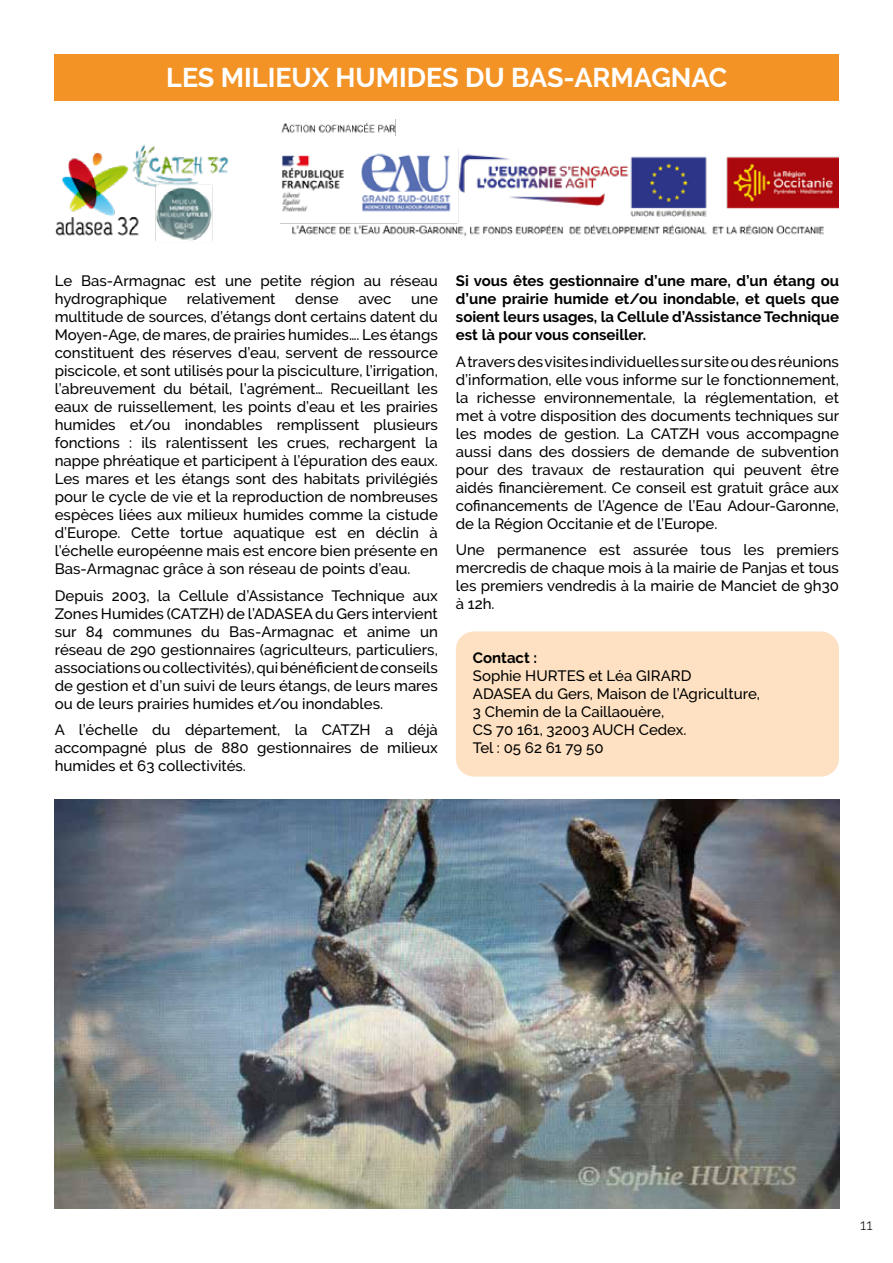
<style>
.page{position:relative;width:893px;height:1263px;background:#fff}
.page>*{position:absolute;margin:0;border:0;box-sizing:border-box;transform-origin:0 0}
.t1{font:700 27px "Raleway";color:#fff}
.t2{font:500 15px/18px "Raleway";color:#000;text-align:justify}
.t3{font:700 15px/18px "Raleway";color:#000;text-align:justify}
.t4{font:300 15px "Raleway";color:#000}
</style>
<div class="page">
<img style="left:55px;top:799px;width:785px;height:410px">
<div style="left:55px;top:54px;width:784px;height:47px;background:#f39325"></div>
<img style="left:280px;top:148px;width:559px;height:88px">
<img style="left:281px;top:119px;width:115px;height:16px">
<img style="left:55px;top:144px;width:174px;height:97px">
<div style="left:456px;top:631px;width:383px;height:145px;background:#fde1c2;border-radius:18px"></div>
<h1 class="t1" style="left:166px;top:62px;width:563px">LES MILIEUX HUMIDES DU BAS-ARMAGNAC</h1>
<p class="t2" style="left:55px;top:272px;width:385px">Le Bas-Armagnac est une petite région au réseau hydrographique</p>
<p class="t2" style="left:187px;top:290px;width:90px">relativement</p>
<p class="t2" style="left:295px;top:290px;width:45px">dense</p>
<p class="t2" style="left:358px;top:290px;width:35px">avec</p>
<p class="t2" style="left:55px;top:290px;width:385px;text-indent:356px">une multitude de sources, d’étangs dont certains datent du Moyen-Age, de mares, de prairies humides…. Les étangs constituent des réserves d’eau, servent de ressource piscicole, et sont utilisés pour la pisciculture, l’irrigation, l’abreuvement du bétail, l’agrément… Recueillant les eaux de ruissellement, les points d’eau et les prairies humides et/ou inondables remplissent plusieurs fonctions : ils ralentissent les crues, rechargent la nappe phréatique et participent à l’épuration des eaux.<br>Les mares et les étangs sont des habitats privilégiés pour le cycle de vie et la reproduction de nombreuses espèces liées aux milieux humides comme la cistude d’Europe. Cette tortue aquatique est en déclin à l’échelle européenne mais est encore bien présente en Bas-Armagnac grâce à son réseau de points d’eau.</p>
<p class="t2" style="left:55px;top:586px;width:385px">Depuis 2003, la Cellule d’Assistance Technique aux Zones Humides (CATZH) de l’ADASEA du Gers intervient sur 84 communes du Bas-Armagnac et anime un réseau de 290 gestionnaires (agriculteurs, particuliers, associations ou collectivités), qui bénéficient de conseils de gestion et d’un suivi de leurs étangs, de leurs mares ou de leurs prairies humides et/ou inondables.</p>
<p class="t2" style="left:55px;top:721px;width:385px">A l’échelle du département, la CATZH a déjà accompagné plus de 880 gestionnaires de milieux humides et 63 collectivités.</p>
<p class="t3" style="left:456px;top:272px;width:385px">Si vous êtes gestionnaire d’une mare, d’un étang ou d’une prairie humide et/ou inondable, et quels que soient leurs usages, la Cellule d’Assistance Technique est là pour vous conseiller.</p>
<p class="t2" style="left:456px;top:352px;width:385px">A travers des visites individuelles sur site ou des réunions d’information, elle vous informe sur le fonctionnement, la richesse environnementale, la réglementation, et met à votre disposition des documents techniques sur les modes de gestion. La CATZH vous accompagne aussi dans des dossiers de demande de subvention pour des travaux de restauration qui peuvent être aidés financièrement. Ce conseil est gratuit grâce aux cofinancements de l’Agence de l’Eau Adour-Garonne, de la Région Occitanie et de l’Europe.</p>
<p class="t2" style="left:456px;top:541px;width:385px">Une permanence est assurée tous les premiers mercredis de chaque mois à la mairie de Panjas et tous les premiers vendredis à la mairie de Manciet de 9h30 à 12h.</p>
<p class="t3" style="left:473px;top:648px;width:66px">Contact :</p>
<p class="t2" style="left:473px;top:666px;width:289px;text-align:left">Sophie HURTES et Léa GIRARD<br>ADASEA du Gers, Maison de l’Agriculture,<br>3 Chemin de la Caillaouère,<br>CS 70 161, 32003 AUCH Cedex.<br>Tel : 05 62 61 79 50</p>
<p class="t4" style="left:860px;top:1216px;width:14px">11</p>
</div>
